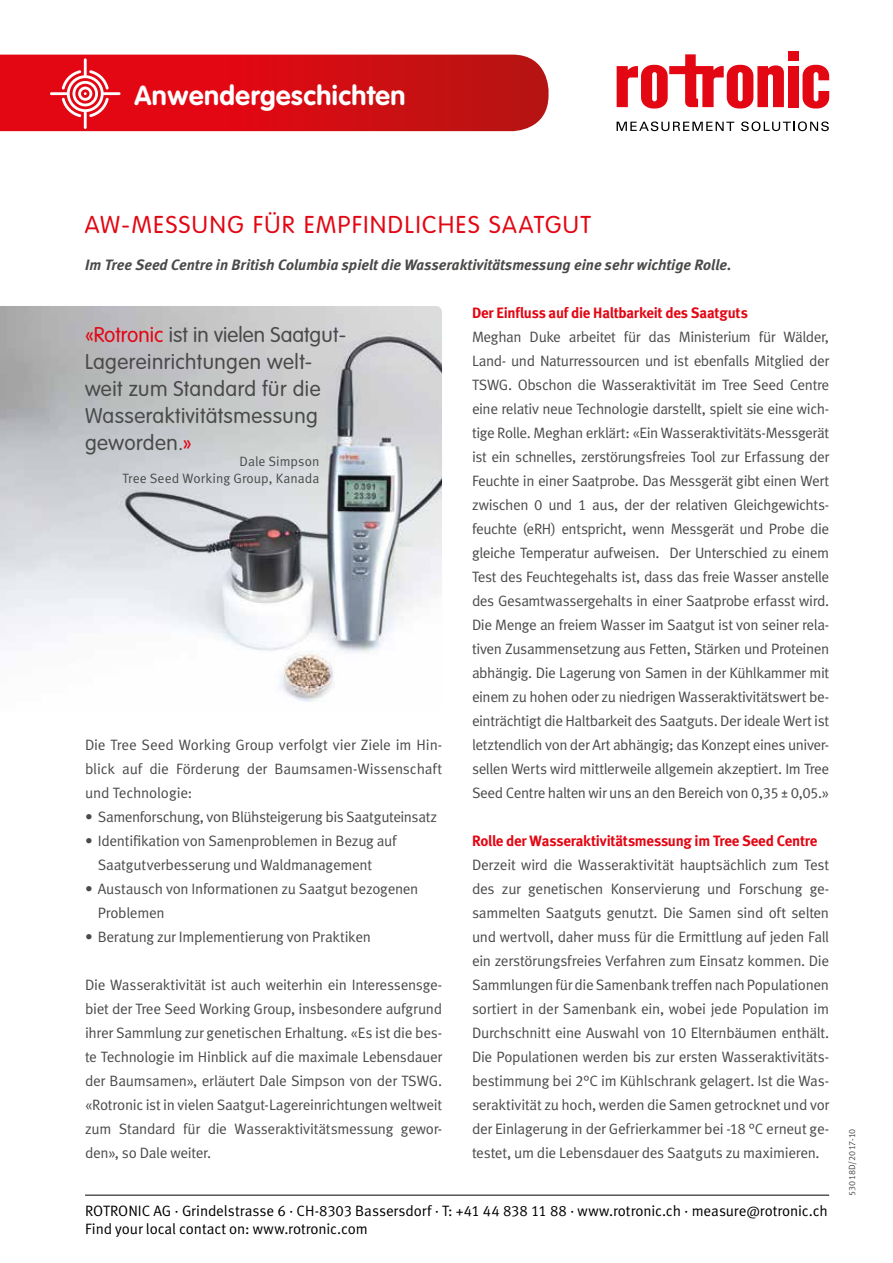
<style>
.page{position:relative;width:893px;height:1263px;background:#fff}
.page>*{position:absolute;margin:0;border:0;box-sizing:border-box;transform-origin:0 0}
.t1{font:700 27px "VAG Rounded";letter-spacing:.02em;color:#fff}
.t2{font:300 24px "VAG Rounded LT";letter-spacing:.065em;color:#e30613}
.t3{font:300 21px/27px "VAG Rounded LT";letter-spacing:.02em;color:#4a4a49}
.t4{font:15px/24px "Meta Normal LF";letter-spacing:-.02em;color:#4a4a49;text-align:justify}
.t5{font:15px/18px "Meta Normal LF";letter-spacing:-.005em;color:#000}
.t6{font:italic 15px "Meta Bold LF";letter-spacing:.005em;color:#4a4a49}
.t7{font:15px "Meta Bold LF";letter-spacing:-.015em;color:#e30613}
.t8{font:13.5px/16.5px "Meta Normal LF";letter-spacing:.005em;color:#4a4a49;text-align:right}
.t9{font:9px "Meta Normal LF";letter-spacing:.01em;color:#4a4a49}
.s1{color:#e30613}
</style>
<div class="page">
<div style="left:788px;top:66px;width:10px;height:41px;background:#e30613"></div>
<svg style="left:802px;top:65px;width:27px;height:44px"></svg>
<div style="left:788px;top:52px;width:10px;height:9px;background:#e30613"></div>
<svg style="left:617px;top:54px;width:167px;height:55px"></svg>
<svg style="left:617px;top:121px;width:117px;height:10px"></svg>
<svg style="left:741px;top:121px;width:88px;height:10px"></svg>
<svg style="left:0;top:55px;width:549px;height:76px;background:#d6141c"></svg>
<img style="left:0;top:306px;width:442px;height:396px">
<hr style="left:85px;top:1195px;width:744px;height:1px;background:#000">
<h1 class="t1" style="left:134px;top:80px;width:273px">Anwendergeschichten</h1>
<h2 class="t2" style="left:85px;top:211px;width:508px">AW-MESSUNG FÜR EMPFINDLICHES SAATGUT</h2>
<p class="t6" style="left:85px;top:255px;width:648px">Im Tree Seed Centre in British Columbia spielt die Wasseraktivitätsmessung eine sehr wichtige Rolle.</p>
<h3 class="t3" style="left:85px;top:322px;width:263px"><span class="s1">«Rotronic</span> ist in vielen Saatgut-<br>Lagereinrichtungen welt&shy;weit zum Standard für die<br>Wasseraktivitätsmessung geworden.<span class="s1">»</span></h3>
<p class="t8" style="left:123px;top:453px;width:198px">Dale Simpson<br>Tree Seed Working Group, Kanada</p>
<p class="t4" style="left:85px;top:733px;width:359px">Die Tree Seed Working Group verfolgt vier Ziele im Hin&shy;blick auf die Förderung der Baumsamen-Wissenschaft und Technologie:</p>
<p class="t4" style="left:85px;top:805px;width:354px">• Samenforschung, von Blühsteigerung bis Saatguteinsatz</p>
<p class="t4" style="left:98px;top:829px;width:300px;text-indent:-13px">• Identifikation von Samenproblemen in Bezug auf<br>Saatgutverbesserung und Waldmanagement</p>
<p class="t4" style="left:98px;top:877px;width:322px;text-indent:-13px">• Austausch von Informationen zu Saatgut bezogenen<br>Problemen</p>
<p class="t4" style="left:85px;top:925px;width:287px">• Beratung zur Implementierung von Praktiken</p>
<p class="t4" style="left:85px;top:973px;width:359px">Die Wasseraktivität ist auch weiterhin ein Interessensge&shy;biet der Tree Seed Working Group, insbesondere aufgrund ihrer Sammlung zur genetischen Erhaltung. «Es ist die bes&shy;te Technologie im Hinblick auf die maximale Lebensdauer der Baumsamen», erläutert Dale Simpson von der TSWG. «Rotronic ist in vielen Saatgut-Lagereinrichtungen weltweit zum Standard für die Wasseraktivitätsmessung gewor&shy;den», so Dale weiter.</p>
<p class="t7" style="left:472px;top:303px;width:277px">Der Einfluss auf die Haltbarkeit des Saatguts</p>
<p class="t4" style="left:472px;top:325px;width:359px">Meghan Duke arbeitet für das Ministerium für Wälder, Land- und Naturressourcen und ist ebenfalls Mitglied der TSWG. Obschon die Wasseraktivität im Tree Seed Centre eine relativ neue Technologie darstellt, spielt sie eine wich&shy;tige Rolle. Meghan erklärt: «Ein Wasseraktivitäts-Messgerät ist ein schnelles, zerstörungsfreies Tool zur Erfassung der Feuchte in einer Saatprobe. Das Messgerät gibt einen Wert zwischen 0 und 1 aus, der der relativen Gleichgewichts&shy;feuchte (eRH) entspricht, wenn Messgerät und Probe die gleiche Temperatur aufweisen. Der Unterschied zu einem Test des Feuchtegehalts ist, dass das freie Wasser anstelle des Gesamtwassergehalts in einer Saatprobe erfasst wird.<br>Die Menge an freiem Wasser im Saatgut ist von seiner rela&shy;tiven Zusammensetzung aus Fetten, Stärken und Proteinen abhängig. Die Lagerung von Samen in der Kühlkammer mit einem zu hohen oder zu niedrigen Wasseraktivitätswert be&shy;einträchtigt die Haltbarkeit des Saatguts. Der ideale Wert ist letztendlich von der Art abhängig; das Konzept eines univer&shy;sellen Werts wird mittlerweile allgemein akzeptiert. Im Tree Seed Centre halten wir uns an den Bereich von 0,35 ± 0,05.»</p>
<p class="t7" style="left:472px;top:831px;width:347px">Rolle der Wasseraktivitätsmessung im Tree Seed Centre</p>
<p class="t4" style="left:472px;top:853px;width:359px">Derzeit wird die Wasseraktivität hauptsächlich zum Test des zur genetischen Konservierung und Forschung ge&shy;sammelten Saatguts genutzt. Die Samen sind oft selten und wertvoll, daher muss für die Ermittlung auf jeden Fall ein zerstörungsfreies Verfahren zum Einsatz kommen. Die Sammlungen für die Samenbank treffen nach Populationen sortiert in der Samenbank ein, wobei jede Population im Durchschnitt eine Auswahl von 10 Elternbäumen enthält.<br>Die Populationen werden bis zur ersten Wasseraktivitäts&shy;bestimmung bei 2°C im Kühlschrank gelagert. Ist die Was&shy;seraktivität zu hoch, werden die Samen getrocknet und vor der Einlagerung in der Gefrierkammer bei -18 °C erneut ge&shy;testet, um die Lebensdauer des Saatguts zu maximieren.</p>
<p class="t5" style="left:85px;top:1201px;width:744px">ROTRONIC AG · Grindelstrasse 6 · CH-8303 Bassersdorf · T: +41 44 838 11 88 · www.rotronic.ch · measure@rotronic.ch<br>Find your local contact on: www.rotronic.com</p>
<p class="t9" style="left:847px;top:1196px;width:69px;rotate:-90deg">53018D/2017-10</p>
</div>
